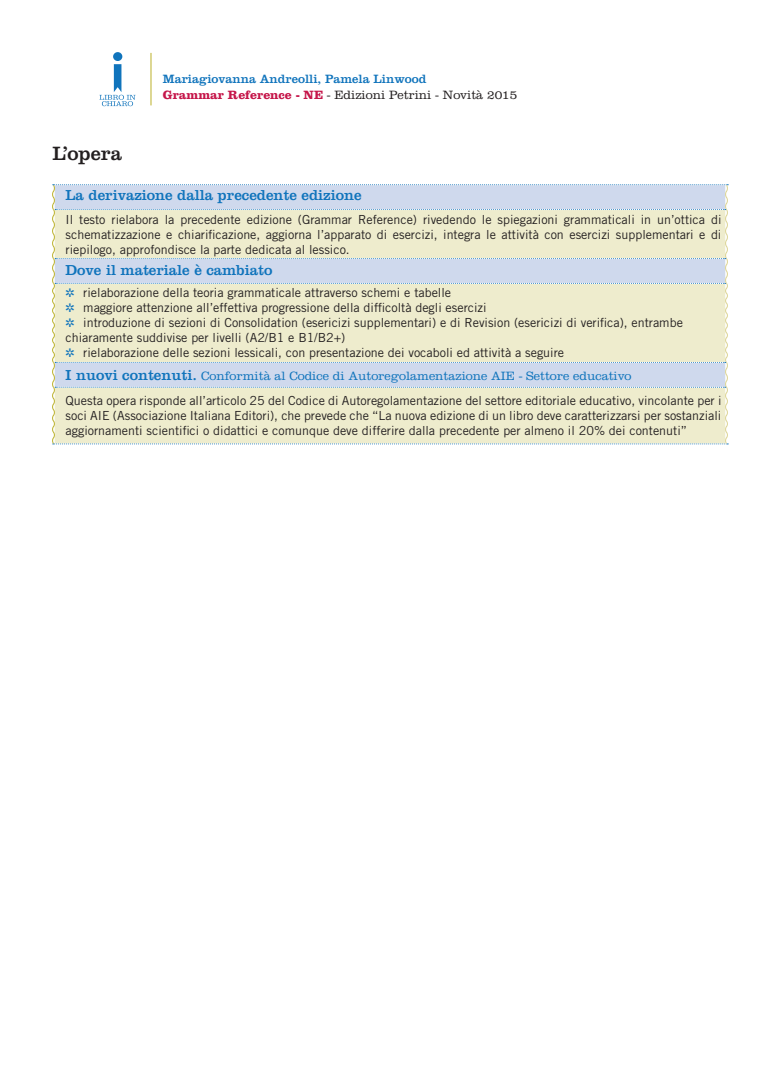
<style>
.page{position:relative;width:780px;height:1088px;background:#fff}
.page>*{position:absolute;margin:0;border:0;box-sizing:border-box;transform-origin:0 0}
.t1{font:20px "Clarendon LT Std";color:#231f20}
.t2{font:15px "Clarendon LT Std";color:#1074bc}
.Luigi_Normale{font:12.5px/15px "Trade Gothic LT Std";color:#231f20;text-align:justify}
.t3{font:12.5px/16.5px "Clarendon LT Std";color:#1074bc}
.t4{font:300 12.5px "Clarendon LT Std";color:#1074bc}
.s1{font-weight:700;color:#c5164a}
.s2{font-weight:300;color:#231f20}
.s3{color:#1074bc}
.s4{font-weight:400;font-size:15px}
</style>
<div class="page">
<hr style="left:150px;top:53px;width:1px;height:52px;background:#bbb12a">
<div style="left:113px;top:52px;width:9px;height:9px;background:#1074bc;border-radius:50%"></div>
<svg style="left:99px;top:64px;width:36px;height:42px"></svg>
<svg style="left:52px;top:184px;width:676px;height:260px;background:#e3e5d6"></svg>
<p class="t3" style="left:163px;top:70px;width:356px">Mariagiovanna Andreolli, Pamela Linwood<br><span class="s1">Grammar Reference - NE</span> <span class="s2">- Edizioni Petrini - Novità 2015</span></p>
<p class="t1" style="left:52px;top:142px;width:71px">L’opera</p>
<p class="t2" style="left:66px;top:186px;width:297px">La derivazione dalla precedente edizione</p>
<p class="Luigi_Normale" style="left:66px;top:211px;width:657px">Il testo rielabora la precedente edizione (Grammar Reference) rivedendo le spiegazioni grammaticali in un’ottica di schematizzazione e chiarificazione, aggiorna l’apparato di esercizi, integra le attività con esercizi supplementari e di riepilogo, approfondisce la parte dedicata al lessico.</p>
<p class="t2" style="left:66px;top:261px;width:208px">Dove il materiale è cambiato</p>
<p class="Luigi_Normale" style="left:66px;top:285px;width:387px"><span class="s3">✲</span> rielaborazione della teoria grammaticale attraverso schemi e tabelle</p>
<p class="Luigi_Normale" style="left:66px;top:300px;width:422px"><span class="s3">✲</span> maggiore attenzione all’effettiva progressione della difficoltà degli esercizi</p>
<p class="Luigi_Normale" style="left:66px;top:315px;width:618px"><span class="s3">✲</span> introduzione di sezioni di Consolidation (esericizi supplementari) e di Revision (esericizi di verifica), entrambe chiaramente suddivise per livelli (A2/B1 e B1/B2+)</p>
<p class="Luigi_Normale" style="left:66px;top:345px;width:500px"><span class="s3">✲</span> rielaborazione delle sezioni lessicali, con presentazione dei vocaboli ed attività a seguire</p>
<p class="t4" style="left:66px;top:368px;width:567px"><span class="s4">I nuovi contenuti.</span> Conformità al Codice di Autoregolamentazione AIE - Settore educativo</p>
<p class="Luigi_Normale" style="left:66px;top:393px;width:657px">Questa opera risponde all’articolo 25 del Codice di Autoregolamentazione del settore editoriale educativo, vincolante per i soci AIE (Associazione Italiana Editori), che prevede che “La nuova edizione di un libro deve caratterizzarsi per sostanziali aggiornamenti scientifici o didattici e comunque deve differire dalla precedente per almeno il 20% dei contenuti”</p>
</div>
